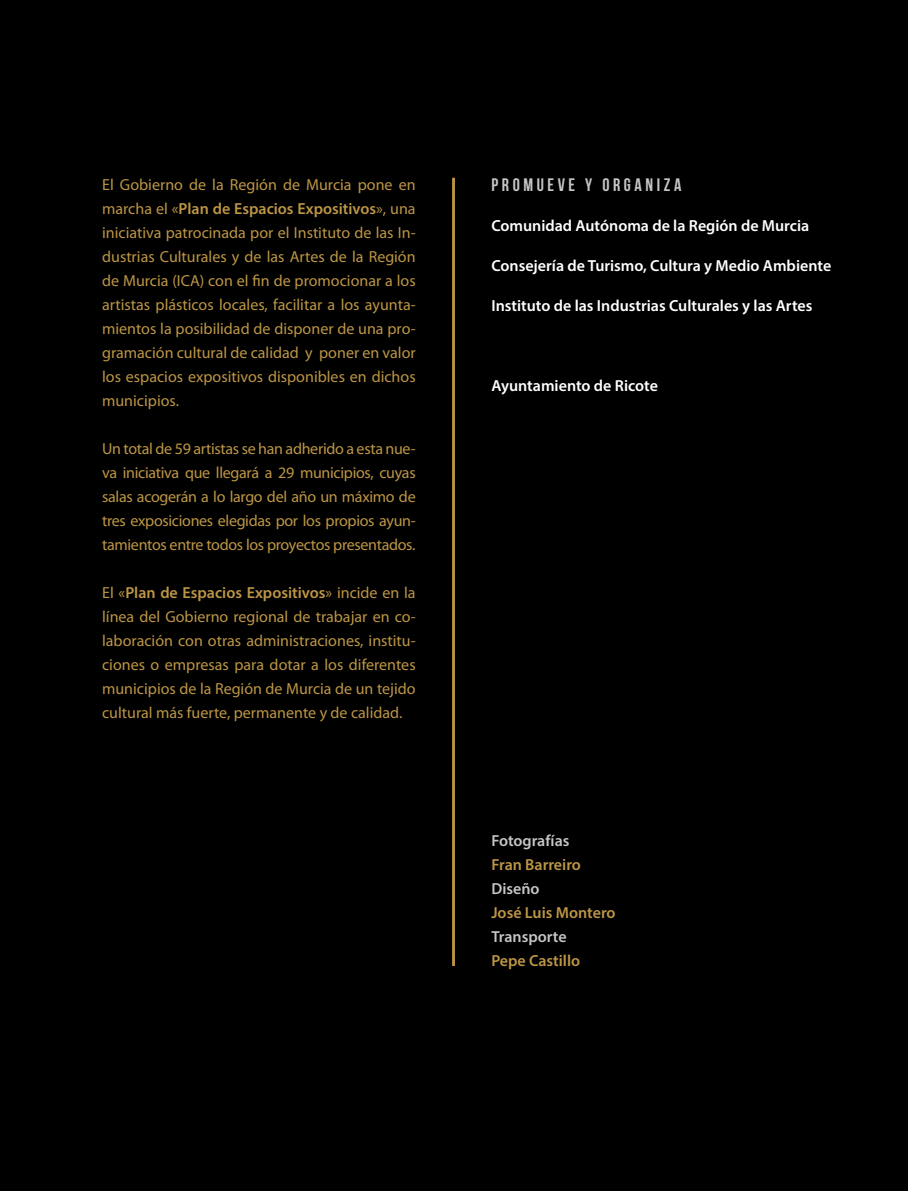
<style>
.page{position:relative;width:908px;height:1191px;background:#fff}
.page>*{position:absolute;margin:0;border:0;box-sizing:border-box;transform-origin:0 0}
.t1{font:700 18px "Bebas Neue";letter-spacing:.2em;color:#c6c6c6}
.t2{font:16px/24px "Myriad Pro";color:#bd9645;text-align:justify}
.t3{font:600 16px "Myriad Pro";color:#fff}
.t4{font:600 16px "Myriad Pro";color:#bd9645}
.t5{font:600 16px "Myriad Pro";color:#c6c6c6}
.s1{font-weight:600}
</style>
<div class="page">
<div style="left:0;top:0;width:907px;height:1191px;background:#000"></div>
<hr style="left:452px;top:178px;width:2px;height:788px;background:#bd9645">
<p class="t2" style="left:102px;top:172px;width:315px">El Gobierno de la Región de Murcia pone en marcha el «<span class="s1">Plan de Espacios Expositivos</span>», una iniciativa patrocinada por el Instituto de las In&shy;dustrias Culturales y de las Artes de la Región de Murcia (ICA) con el fin de promocionar a los artistas plásticos locales, facilitar a los ayunta&shy;mientos la posibilidad de disponer de una pro&shy;gramación cultural de calidad y poner en valor los espacios expositivos disponibles en dichos municipios.</p>
<p class="t2" style="left:102px;top:436px;width:315px">Un total de 59 artistas se han adherido a esta nue&shy;va iniciativa que llegará a 29 municipios, cuyas salas acogerán a lo largo del año un máximo de tres exposiciones elegidas por los propios ayun&shy;tamientos entre todos los proyectos presentados.</p>
<p class="t2" style="left:102px;top:580px;width:315px">El «<span class="s1">Plan de Espacios Expositivos</span>» incide en la línea del Gobierno regional de trabajar en co&shy;laboración con otras administraciones, institu&shy;ciones o empresas para dotar a los diferentes municipios de la Región de Murcia de un tejido cultural más fuerte, permanente y de calidad.</p>
<p class="t1" style="left:491px;top:175px;width:191px">PROMUEVE Y ORGANIZA</p>
<p class="t3" style="left:491px;top:216px;width:319px">Comunidad Autónoma de la Región de Murcia</p>
<p class="t3" style="left:491px;top:256px;width:341px">Consejería de Turismo, Cultura y Medio Ambiente</p>
<p class="t3" style="left:491px;top:296px;width:322px">Instituto de las Industrias Culturales y las Artes</p>
<p class="t3" style="left:491px;top:376px;width:168px">Ayuntamiento de Ricote</p>
<p class="t5" style="left:491px;top:830px;width:80px">Fotografías</p>
<p class="t4" style="left:491px;top:854px;width:91px">Fran Barreiro</p>
<p class="t5" style="left:491px;top:878px;width:50px">Diseño</p>
<p class="t4" style="left:491px;top:902px;width:126px">José Luis Montero</p>
<p class="t5" style="left:491px;top:926px;width:77px">Transporte</p>
<p class="t4" style="left:491px;top:950px;width:90px">Pepe Castillo</p>
</div>
